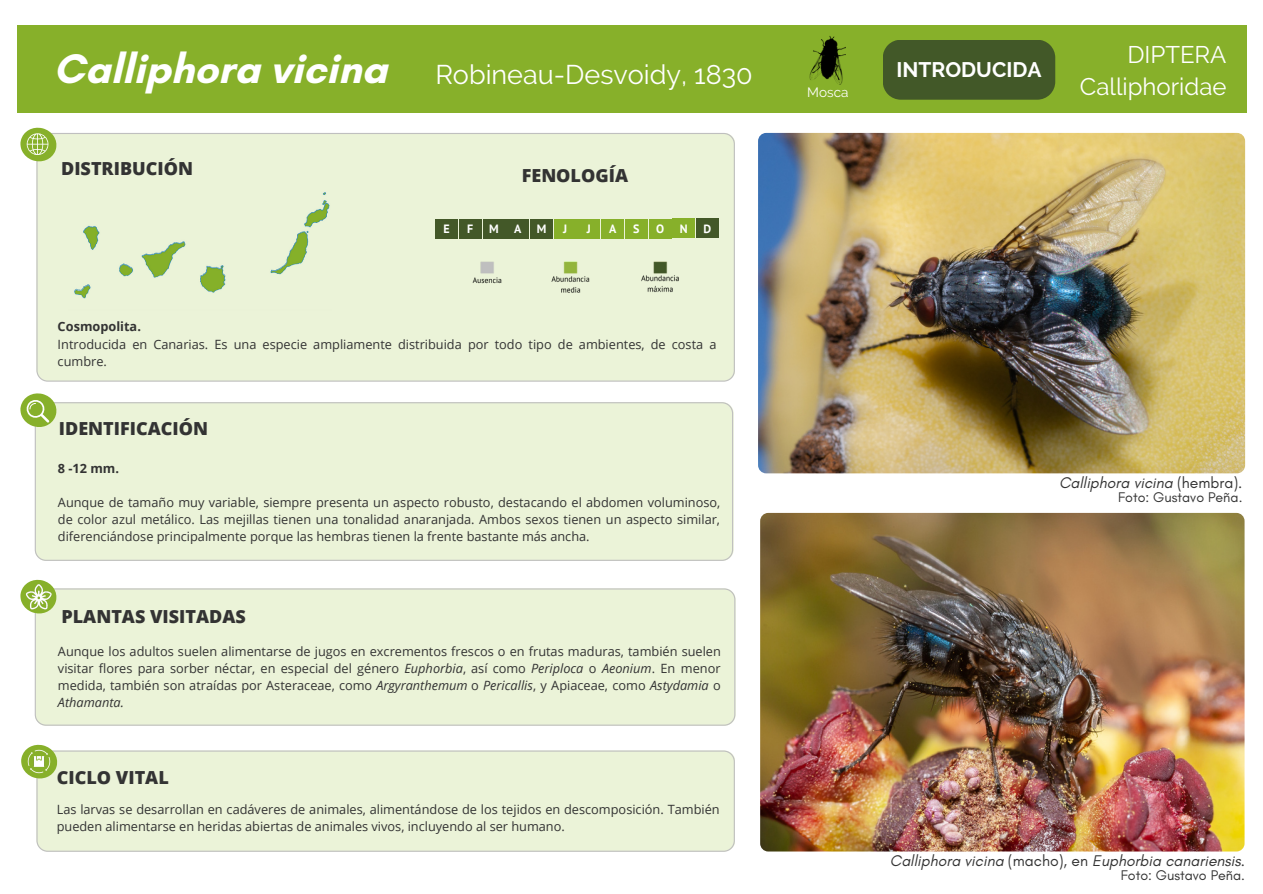
<style>
.page{position:relative;width:1263px;height:894px;background:#fff}
.page>*{position:absolute;margin:0;border:0;box-sizing:border-box;transform-origin:0 0}
.t1{font:700 42px "Glacial Indifference";color:#fff}
.t2{font:27px "Raleway";color:#fff}
.t3{font:24px "Raleway";color:#fff}
.t4{font:700 21px "Raleway";color:#fff}
.t5{font:800 18px "Open Sans";color:#333}
.t6{font:italic 15.75px "Glacial Indifference";color:#333}
.t7{font:14.25px "Glacial Indifference";color:#333}
.t8{font:13.5px "Raleway";color:#fff}
.t9{font:12.75px/17px "Open Sans";color:#333;text-align:justify}
.t10{font:700 12.75px "Open Sans";color:#333}
.t11{font:700 12px "PT Sans";color:#fff}
.s1{font-style:italic}
.s2{font-style:normal}
</style>
<div class="page">
<div style="left:17px;top:25px;width:1229px;height:88px;background:#87b02a"></div>
<div style="left:36px;top:133px;width:699px;height:248px;background:#ebf3d8"></div>
<div style="left:883px;top:40px;width:172px;height:60px;background:#425828"></div>
<div style="left:35px;top:402px;width:698px;height:158px;background:#ebf3d8"></div>
<div style="left:35px;top:588px;width:700px;height:137px;background:#ebf3d8"></div>
<div style="left:36px;top:750px;width:699px;height:101px;background:#ebf3d8"></div>
<img style="left:758px;top:133px;width:487px;height:340px;border-radius:8px">
<img style="left:760px;top:512px;width:484px;height:339px;border-radius:8px">
<svg style="left:20px;top:579px;width:37px;height:34px"></svg>
<svg style="left:21px;top:744px;width:37px;height:34px"></svg>
<svg style="left:20px;top:127px;width:37px;height:35px"></svg>
<svg style="left:20px;top:393px;width:37px;height:34px"></svg>
<img style="left:21px;top:584px;width:35px;height:25px">
<img style="left:27px;top:749px;width:24px;height:24px">
<img style="left:448px;top:252px;width:254px;height:42px">
<div style="left:435px;top:219px;width:23px;height:19px;background:#435828"></div>
<div style="left:459px;top:219px;width:23px;height:19px;background:#435828"></div>
<div style="left:483px;top:219px;width:22px;height:19px;background:#435828"></div>
<div style="left:506px;top:219px;width:23px;height:19px;background:#435828"></div>
<div style="left:530px;top:219px;width:23px;height:19px;background:#435828"></div>
<div style="left:554px;top:219px;width:22px;height:19px;background:#87b02a"></div>
<div style="left:578px;top:219px;width:22px;height:19px;background:#87b02a"></div>
<div style="left:601px;top:219px;width:23px;height:19px;background:#87b02a"></div>
<div style="left:625px;top:219px;width:23px;height:19px;background:#87b02a"></div>
<div style="left:649px;top:219px;width:22px;height:19px;background:#87b02a"></div>
<div style="left:672px;top:218px;width:23px;height:20px;background:#87b02a"></div>
<div style="left:696px;top:218px;width:23px;height:20px;background:#435828"></div>
<img style="left:809px;top:36px;width:36px;height:48px">
<div style="left:68px;top:188px;width:263px;height:123px;background:#ebf3d8"></div>
<img style="left:68px;top:275px;width:32px;height:32px">
<img style="left:74px;top:220px;width:35px;height:32px">
<img style="left:257px;top:229px;width:59px;height:55px">
<img style="left:289px;top:191px;width:41px;height:39px">
<img style="left:185px;top:254px;width:63px;height:50px">
<img style="left:111px;top:253px;width:27px;height:34px">
<img style="left:139px;top:228px;width:55px;height:54px">
<p class="t1" style="left:54px;top:43px;width:335px">Calliphora vicina</p>
<p class="t2" style="left:435px;top:58px;width:319px">Robineau-Desvoidy, 1830</p>
<p class="t5" style="left:61px;top:156px;width:133px">DISTRIBUCIÓN</p>
<p class="t5" style="left:522px;top:162px;width:108px">FENOLOGÍA</p>
<p class="t10" style="left:58px;top:317px;width:85px">Cosmopolita.</p>
<p class="t11" style="left:443px;top:221px;width:8px">E</p>
<p class="t11" style="left:467px;top:221px;width:8px">F</p>
<p class="t11" style="left:489px;top:221px;width:11px">M</p>
<p class="t11" style="left:514px;top:221px;width:9px">A</p>
<p class="t11" style="left:537px;top:221px;width:11px">M</p>
<p class="t11" style="left:563px;top:221px;width:6px">J</p>
<p class="t11" style="left:587px;top:221px;width:6px">J</p>
<p class="t11" style="left:609px;top:221px;width:9px">A</p>
<p class="t11" style="left:633px;top:221px;width:8px">S</p>
<p class="t11" style="left:656px;top:221px;width:10px">O</p>
<p class="t11" style="left:680px;top:221px;width:9px">N</p>
<p class="t11" style="left:703px;top:221px;width:9px">D</p>
<p class="t9" style="left:58px;top:335px;width:660px">Introducida en Canarias. Es una especie ampliamente distribuida por todo tipo de ambientes, de costa a cumbre.</p>
<p class="t5" style="left:59px;top:415px;width:151px">IDENTIFICACIÓN</p>
<p class="t10" style="left:58px;top:459px;width:63px">8 -12 mm.</p>
<p class="t9" style="left:58px;top:493px;width:664px">Aunque de tamaño muy variable, siempre presenta un aspecto robusto, destacando el abdomen voluminoso, de color azul metálico. Las mejillas tienen una tonalidad anaranjada. Ambos sexos tienen un aspecto similar, diferenciándose principalmente porque las hembras tienen la frente bastante más ancha.</p>
<p class="t5" style="left:61px;top:604px;width:186px">PLANTAS VISITADAS</p>
<p class="t9" style="left:58px;top:642px;width:664px">Aunque los adultos suelen alimentarse de jugos en excrementos frescos o en frutas maduras, también suelen visitar flores para sorber néctar, en especial del género <span class="s1">Euphorbia</span>, así como <span class="s1">Periploca</span> o <span class="s1">Aeonium</span>. En menor medida, también son atraídas por Asteraceae, como <span class="s1">Argyranthemum</span> o <span class="s1">Pericallis</span>, y Apiaceae, como <span class="s1">Astydamia</span> o <span class="s1">Athamanta.</span></p>
<p class="t5" style="left:57px;top:764px;width:113px">CICLO VITAL</p>
<p class="t9" style="left:57px;top:800px;width:664px">Las larvas se desarrollan en cadáveres de animales, alimentándose de los tejidos en descomposición. También pueden alimentarse en heridas abiertas de animales vivos, incluyendo al ser humano.</p>
<p class="t8" style="left:807px;top:85px;width:43px">Mosca</p>
<p class="t4" style="left:896px;top:57px;width:147px">INTRODUCIDA</p>
<p class="t3" style="left:1127px;top:40px;width:101px">DIPTERA</p>
<p class="t3" style="left:1080px;top:72px;width:148px">Calliphoridae</p>
<p class="t6" style="left:1059px;top:472px;width:185px">Calliphora vicina <span class="s2">(hembra)</span>.</p>
<p class="t7" style="left:1118px;top:488px;width:126px">Foto: Gustavo Peña.</p>
<p class="t6" style="left:890px;top:850px;width:357px">Calliphora vicina <span class="s2">(macho), en</span> Euphorbia canariensis.</p>
<p class="t7" style="left:1121px;top:866px;width:126px">Foto: Gustavo Peña.</p>
</div>
